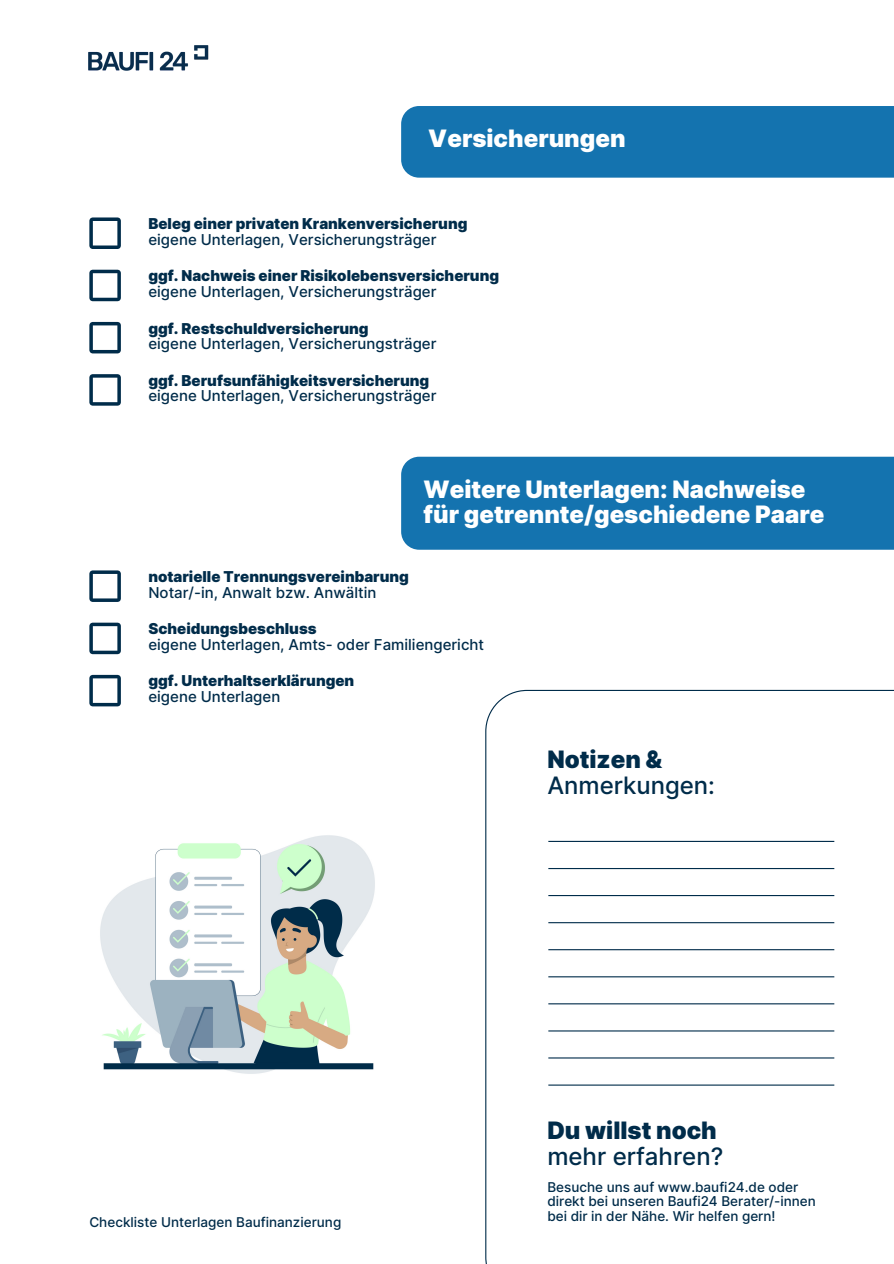
<style>
.page{position:relative;width:894px;height:1264px;background:#fff}
.page>*{position:absolute;margin:0;border:0;box-sizing:border-box;transform-origin:0 0}
.t1{font:900 24px/25.8px "Inter";color:#fff}
.t2{font:500 24px/25.8px "Inter";color:#002c4a}
.t3{font:500 15px "Inter";color:#002c4a}
.t4{font:900 15px "Inter";color:#002c4a}
.t5{font:500 13.5px "Inter";color:#002c4a}
.s1{font-weight:900}
</style>
<div class="page">
<div style="left:401px;top:106px;width:492px;height:72px;background:#1473af"></div>
<img style="left:88px;top:45px;width:121px;height:26px">
<svg style="left:89px;top:217px;width:32px;height:32px"></svg>
<svg style="left:89px;top:270px;width:32px;height:31px"></svg>
<svg style="left:89px;top:322px;width:32px;height:31px"></svg>
<svg style="left:89px;top:374px;width:32px;height:31px"></svg>
<div style="left:401px;top:456px;width:492px;height:93px;background:#1473af"></div>
<svg style="left:89px;top:570px;width:32px;height:32px"></svg>
<svg style="left:89px;top:622px;width:32px;height:32px"></svg>
<svg style="left:89px;top:675px;width:32px;height:31px"></svg>
<svg style="left:485px;top:690px;width:408px;height:573px"></svg>
<hr style="left:548px;top:840px;width:286px;height:2px;background:#002c4a">
<hr style="left:548px;top:868px;width:286px;height:1px;background:#002c4a">
<hr style="left:548px;top:895px;width:286px;height:1px;background:#002c4a">
<hr style="left:548px;top:922px;width:286px;height:1px;background:#002c4a">
<hr style="left:548px;top:949px;width:286px;height:1px;background:#002c4a">
<hr style="left:548px;top:976px;width:286px;height:1px;background:#002c4a">
<hr style="left:548px;top:1003px;width:286px;height:1px;background:#002c4a">
<hr style="left:548px;top:1030px;width:286px;height:1px;background:#002c4a">
<hr style="left:548px;top:1057px;width:286px;height:1px;background:#002c4a">
<hr style="left:548px;top:1084px;width:286px;height:1px;background:#002c4a">
<img style="left:100px;top:835px;width:275px;height:239px">
<p class="t1" style="left:428px;top:125px;width:199px">Versicherungen</p>
<h1 class="t4" style="left:148px;top:214px;width:320px">Beleg einer privaten Krankenversicherung</h1>
<p class="t3" style="left:148px;top:230px;width:289px">eigene Unterlagen, Versicherungsträger</p>
<p class="t4" style="left:148px;top:267px;width:352px">ggf. Nachweis einer Risikolebensversicherung</p>
<p class="t3" style="left:148px;top:282px;width:289px">eigene Unterlagen, Versicherungsträger</p>
<p class="t4" style="left:148px;top:319px;width:222px">ggf. Restschuldversicherung</p>
<p class="t3" style="left:148px;top:335px;width:289px">eigene Unterlagen, Versicherungsträger</p>
<p class="t4" style="left:148px;top:371px;width:282px">ggf. Berufsunfähigkeitsversicherung</p>
<p class="t3" style="left:148px;top:387px;width:289px">eigene Unterlagen, Versicherungsträger</p>
<p class="t1" style="left:423px;top:476px;width:402px">Weitere Unterlagen: Nachweise für getrennte/geschiedene Paare</p>
<p class="t4" style="left:148px;top:567px;width:262px">notarielle Trennungsvereinbarung</p>
<p class="t3" style="left:148px;top:583px;width:229px">Notar/-in, Anwalt bzw. Anwältin</p>
<p class="t4" style="left:148px;top:619px;width:170px">Scheidungsbeschluss</p>
<p class="t3" style="left:148px;top:635px;width:337px">eigene Unterlagen, Amts- oder Familiengericht</p>
<p class="t4" style="left:148px;top:672px;width:207px">ggf. Unterhaltserklärungen</p>
<h1 class="t3" style="left:148px;top:687px;width:133px">eigene Unterlagen</h1>
<p class="t2" style="left:547px;top:746px;width:169px"><span class="s1">Notizen &amp;<br></span>Anmerkungen:</p>
<p class="t5" style="left:89px;top:1213px;width:253px">Checkliste Unterlagen Baufinanzierung</p>
<p class="t2" style="left:547px;top:1117px;width:177px"><span class="s1">Du willst noch </span>mehr erfahren?</p>
<p class="t5" style="left:547px;top:1178px;width:252px">Besuche uns auf www.baufi24.de oder</p>
<p class="t5" style="left:547px;top:1193px;width:270px">direkt bei unseren Baufi24 Berater/-innen</p>
<p class="t5" style="left:547px;top:1207px;width:229px">bei dir in der Nähe. Wir helfen gern!</p>
</div>
